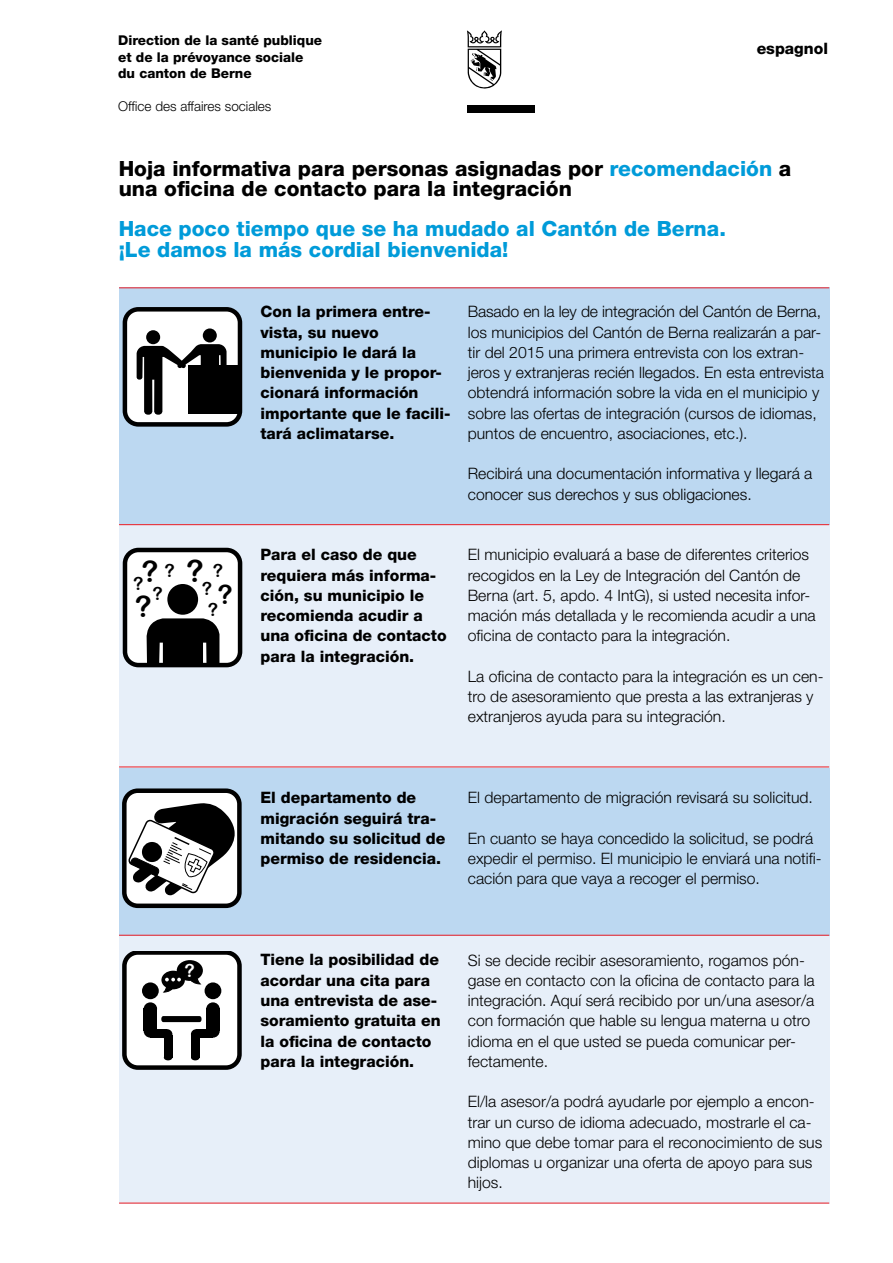
<style>
.page{position:relative;width:893px;height:1263px;background:#fff}
.page>*{position:absolute;margin:0;border:0;box-sizing:border-box;transform-origin:0 0}
.t1{font:29.4px "Arial Rounded MT Bold";color:#000}
.t2{font:800 21px/20.2px "Helvetica Neue";color:#000}
.t3{font:800 21px/20.2px "Helvetica Neue";color:#009bd9}
.t4{font:18px "Arial Rounded MT Bold";color:#000}
.t5{font:18px "Arial Rounded MT Bold";color:#fff}
.t6{font:300 15.75px/20.2px "Helvetica Neue";color:#000}
.t7{font:800 15.75px/20.2px "Helvetica Neue";color:#000}
.t8{font:800 13.5px/16.5px "Helvetica Neue";color:#000}
.t9{font:300 13.5px "Helvetica Neue";color:#000}
.s1{color:#009bd9}
.s2{font-size:26.55px}
</style>
<div class="page">
<div style="left:119px;top:767px;width:710px;height:203px;background:#bcd8f1"></div>
<div style="left:119px;top:507px;width:710px;height:260px;background:#e7eff9"></div>
<div style="left:119px;top:935px;width:710px;height:268px;background:#e7eff9"></div>
<div style="left:119px;top:287px;width:710px;height:238px;background:#bcd8f1"></div>
<hr style="left:119px;top:766px;width:710px;height:1px;background:#ed1d24">
<hr style="left:119px;top:524px;width:710px;height:1px;background:#ed1d24">
<hr style="left:119px;top:287px;width:710px;height:1px;background:#ed1d24">
<hr style="left:119px;top:935px;width:710px;height:1px;background:#ed1d24">
<hr style="left:119px;top:1203px;width:710px;height:1px;background:#ed1d24">
<div style="left:125px;top:550px;width:115px;height:115px;background:#fff;border-radius:13px"></div>
<div style="left:123px;top:548px;width:119px;height:119px;border:4px solid #000;border-radius:13px"></div>
<div style="left:167px;top:584px;width:31px;height:31px;background:#000;border-radius:50%"></div>
<svg style="left:146px;top:618px;width:73px;height:47px;background:#181818"></svg>
<svg style="left:122px;top:951px;width:120px;height:119px;background:#a7a7a7"></svg>
<div style="left:125px;top:309px;width:115px;height:115px;background:#fff;border-radius:13px"></div>
<div style="left:123px;top:307px;width:119px;height:120px;border:4px solid #000;border-radius:13px"></div>
<div style="left:146px;top:330px;width:14px;height:14px;background:#000;border-radius:50%"></div>
<div style="left:203px;top:328px;width:14px;height:14px;background:#000;border-radius:50%"></div>
<svg style="left:137px;top:344px;width:90px;height:71px"></svg>
<div style="left:188px;top:365px;width:53px;height:49px;background:#000"></div>
<div style="left:124px;top:791px;width:115px;height:115px;background:#fff;border-radius:13px"></div>
<div style="left:122px;top:789px;width:120px;height:119px;border:4px solid #000;border-radius:13px"></div>
<svg style="left:128px;top:803px;width:107px;height:92px"></svg>
<svg style="left:467px;top:30px;width:35px;height:59px"></svg>
<div style="left:468px;top:105px;width:67px;height:7px;background:#000"></div>
<p class="t8" style="left:118px;top:32px;width:206px">Direction de la santé publique et de la prévoyance sociale du canton de Berne</p>
<p class="t9" style="left:118px;top:98px;width:155px">Office des affaires sociales</p>
<p class="t7" style="left:757px;top:38px;width:73px">espagnol</p>
<h2 class="t2" style="left:119px;top:158px;width:674px">Hoja informativa para personas asignadas por <span class="s1">recomendación</span> a una oficina de contacto para la integración</h2>
<h2 class="t3" style="left:119px;top:219px;width:609px">Hace poco tiempo que se ha mudado al Cantón de Berna. ¡Le damos la más cordial bienvenida!</h2>
<p class="t4" style="left:142px;top:569px;width:92px"><sup>?</sup>? <sup>?</sup>?<span class="s2">?</span></p>
<p class="t4" style="left:213px;top:560px;width:12px">?</p>
<p class="t4" style="left:133px;top:572px;width:12px">?</p>
<h1 class="t1" style="left:135px;top:589px;width:18px">?</h1>
<p class="t4" style="left:208px;top:599px;width:12px">?</p>
<p class="t4" style="left:153px;top:583px;width:12px">?</p>
<p class="t5" style="left:184px;top:960px;width:12px">?</p>
<p class="t7" style="left:260px;top:301px;width:192px">Con la primera entre&shy;vista, su nuevo municipio le dará la bienvenida y le propor&shy;cionará información importante que le facili&shy;tará aclimatarse.</p>
<p class="t6" style="left:468px;top:301px;width:358px">Basado en la ley de integración del Cantón de Berna, los municipios del Cantón de Berna realizarán a par&shy;tir del 2015 una primera entrevista con los extran&shy;jeros y extranjeras recién llegados. En esta entrevista obtendrá información sobre la vida en el municipio y sobre las ofertas de integración (cursos de idiomas, puntos de encuentro, asociaciones, etc.).</p>
<p class="t6" style="left:468px;top:463px;width:346px">Recibirá una documentación informativa y llegará a conocer sus derechos y sus obligaciones.</p>
<p class="t7" style="left:260px;top:545px;width:188px">Para el caso de que requiera más informa&shy;ción, su municipio le recomienda acudir a una oficina de contacto para la integración.</p>
<p class="t6" style="left:468px;top:544px;width:349px">El municipio evaluará a base de diferentes criterios recogidos en la Ley de Integración del Cantón de Berna (art. 5, apdo. 4 IntG), si usted necesita infor&shy;mación más detallada y le recomienda acudir a una oficina de contacto para la integración.</p>
<p class="t6" style="left:468px;top:666px;width:357px">La oficina de contacto para la integración es un cen&shy;tro de asesoramiento que presta a las extranjeras y extranjeros ayuda para su integración.</p>
<p class="t7" style="left:260px;top:788px;width:186px">El departamento de migración seguirá tra&shy;mitando su solicitud de permiso de residencia.</p>
<p class="t6" style="left:468px;top:787px;width:347px">El departamento de migración revisará su solicitud.</p>
<p class="t6" style="left:468px;top:828px;width:355px">En cuanto se haya concedido la solicitud, se podrá expedir el permiso. El municipio le enviará una notifi&shy;cación para que vaya a recoger el permiso.</p>
<p class="t7" style="left:260px;top:950px;width:182px">Tiene la posibilidad de acordar una cita para una entrevista de ase&shy;soramiento gratuita en la oficina de contacto para la integración.</p>
<p class="t6" style="left:468px;top:949px;width:348px">Si se decide recibir asesoramiento, rogamos pón&shy;gase en contacto con la oficina de contacto para la integración. Aquí será recibido por un/una asesor/a con formación que hable su lengua materna u otro idioma en el que usted se pueda comunicar per&shy;fectamente.</p>
<p class="t6" style="left:468px;top:1091px;width:356px">El/la asesor/a podrá ayudarle por ejemplo a encon&shy;trar un curso de idioma adecuado, mostrarle el ca&shy;mino que debe tomar para el reconocimiento de sus diplomas u organizar una oferta de apoyo para sus hijos.</p>
</div>
